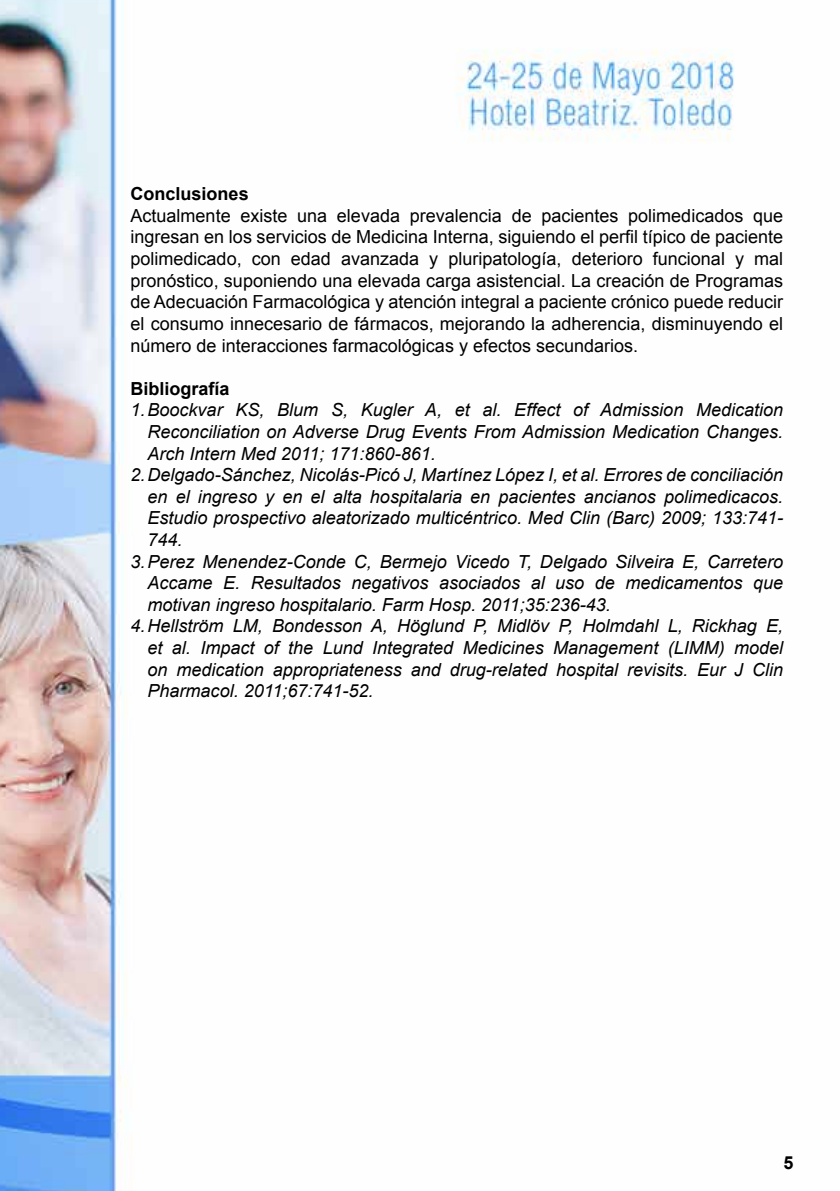
<style>
.page{position:relative;width:840px;height:1191px;background:#fff}
.page>*{position:absolute;margin:0;border:0;box-sizing:border-box;transform-origin:0 0}
.t1{font:italic 18px "Arial";color:#000}
.t2{font:18px/21.6px "Arial";color:#000;text-align:justify}
.t3{font:700 18px "Arial";color:#000}
</style>
<div class="page">
<img style="left:0;top:0;width:734px;height:1191px">
<p class="t3" style="left:130px;top:182px;width:120px">Conclusiones</p>
<p class="t2" style="left:130px;top:205px;width:653px">Actualmente existe una elevada prevalencia de pacientes polimedicados que ingresan en los servicios de Medicina Interna, siguiendo el perfil típico de paciente polimedicado, con edad avanzada y pluripatología, deterioro funcional y mal pronóstico, suponiendo una elevada carga asistencial. La creación de Programas de Adecuación Farmacológica y atención integral a paciente crónico puede reducir el consumo innecesario de fármacos, mejorando la adherencia, disminuyendo el número de interacciones farmacológicas y efectos secundarios.</p>
<p class="t3" style="left:130px;top:376px;width:101px">Bibliografía</p>
<p class="t1" style="left:130px;top:398px;width:653px">1.Boockvar KS, Blum S, Kugler A, et al. Effect of Admission Medication</p>
<p class="t1" style="left:147px;top:420px;width:636px">Reconciliation on Adverse Drug Events From Admission Medication Changes.</p>
<p class="t1" style="left:147px;top:441px;width:289px">Arch Intern Med 2011; 171:860-861.</p>
<p class="t1" style="left:130px;top:463px;width:653px">2.Delgado-Sánchez, Nicolás-Picó J, Martínez López I, et al. Errores de conciliación</p>
<p class="t1" style="left:147px;top:485px;width:636px">en el ingreso y en el alta hospitalaria en pacientes ancianos polimedicacos.</p>
<p class="t1" style="left:147px;top:506px;width:636px">Estudio prospectivo aleatorizado multicéntrico. Med Clin (Barc) 2009; 133:741-</p>
<p class="t1" style="left:147px;top:528px;width:37px">744.</p>
<p class="t1" style="left:130px;top:549px;width:653px">3.Perez Menendez-Conde C, Bermejo Vicedo T, Delgado Silveira E, Carretero</p>
<p class="t1" style="left:147px;top:571px;width:636px">Accame E. Resultados negativos asociados al uso de medicamentos que</p>
<p class="t1" style="left:147px;top:593px;width:464px">motivan ingreso hospitalario. Farm Hosp. 2011;35:236-43.</p>
<p class="t1" style="left:130px;top:614px;width:653px">4.Hellström LM, Bondesson A, Höglund P, Midlöv P, Holmdahl L, Rickhag E,</p>
<p class="t1" style="left:147px;top:636px;width:636px">et al. Impact of the Lund Integrated Medicines Management (LIMM) model</p>
<p class="t1" style="left:147px;top:657px;width:636px">on medication appropriateness and drug-related hospital revisits. Eur J Clin</p>
<p class="t1" style="left:147px;top:679px;width:227px">Pharmacol. 2011;67:741-52.</p>
<p class="t3" style="left:783px;top:1150px;width:12px">5</p>
</div>
